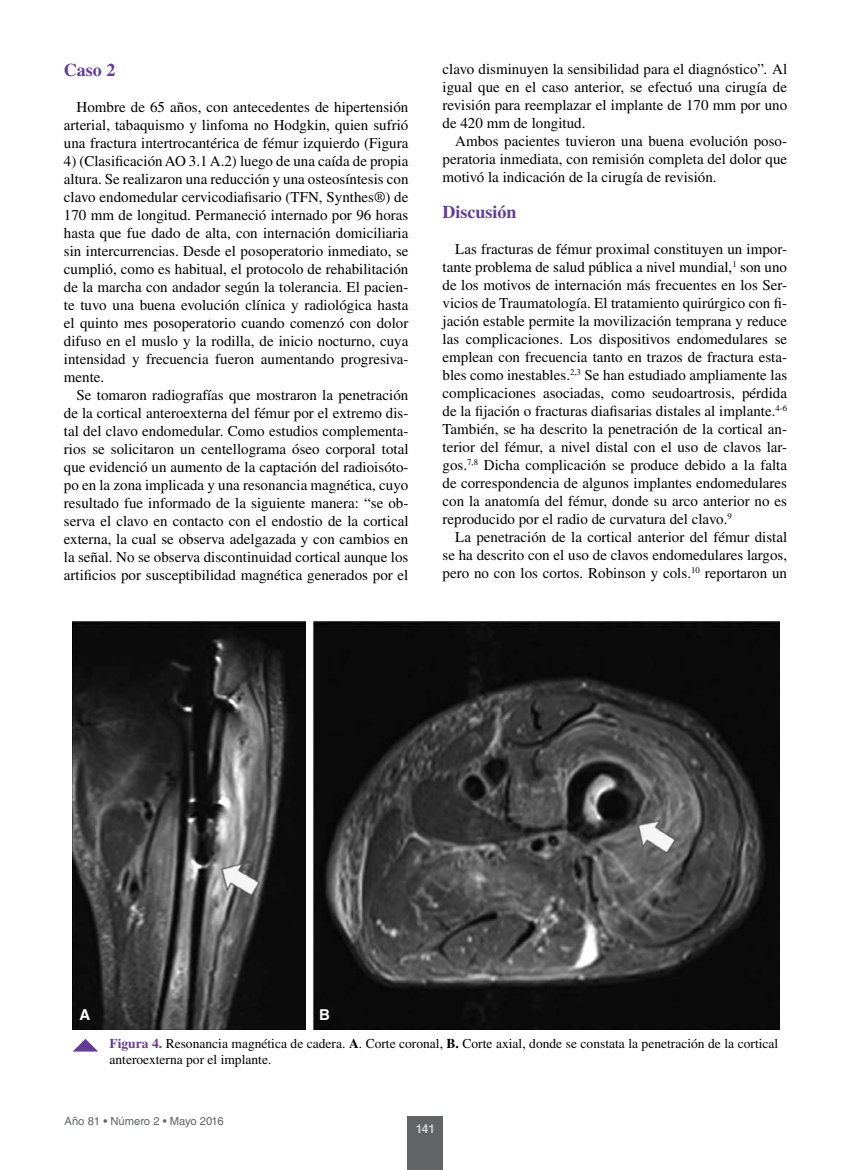
<style>
.page{position:relative;width:851px;height:1170px;background:#fff}
.page>*{position:absolute;margin:0;border:0;box-sizing:border-box;transform-origin:0 0}
.t1{font:700 18px "Times LT Std";color:#633c97}
.t2{font:15px/18px "Times LT Std";color:#000;text-align:justify}
.t3{font:700 15px "Helvetica LT Std";color:#fff}
.t4{font:13.5px/16.2px "Times LT Std";color:#000}
.t5{font:700 12px "Helvetica LT Std";color:#d1d3d4}
.t6{font:11.25px "Helvetica LT Std";color:#636466}
.s1{font-style:italic}
.s2{font-weight:700;color:#633c97}
.s3{font-weight:700}
</style>
<div class="page">
<div style="left:407px;top:1116px;width:36px;height:53px;background:#636466"></div>
<img style="left:73px;top:621px;width:233px;height:408px">
<img style="left:312px;top:621px;width:467px;height:408px">
<svg style="left:73px;top:1039px;width:25px;height:12px"></svg>
<p class="t1" style="left:64px;top:59px;width:53px">Caso 2</p>
<p class="t2" style="left:64px;top:98px;width:346px;text-indent:13px">Hombre de 65 años, con antecedentes de hipertensión arterial, tabaquismo y linfoma no Hodgkin, quien sufrió una fractura intertrocantérica de fémur izquierdo (Figura</p>
<p class="t2" style="left:64px;top:152px;width:346px">4) (Clasificación AO 3.1 A.2) luego de una caída de propia altura. Se realizaron una reducción y una osteosíntesis con clavo endomedular cervicodiafisario (TFN, Synthes®) de 170 mm de longitud. Permaneció internado por 96 horas hasta que fue dado de alta, con internación domiciliaria sin intercurrencias. Desde el posoperatorio inmediato, se cumplió, como es habitual, el protocolo de rehabilitación de la marcha con andador según la tolerancia. El pacien&shy;te tuvo una buena evolución clínica y radiológica hasta el quinto mes posoperatorio cuando comenzó con dolor difuso en el muslo y la rodilla, de inicio nocturno, cuya intensidad y frecuencia fueron aumentando progresiva&shy;mente.</p>
<p class="t2" style="left:64px;top:386px;width:346px;text-indent:13px">Se tomaron radiografías que mostraron la penetración de la cortical anteroexterna del fémur por el extremo dis&shy;tal del clavo endomedular. Como estudios complementa&shy;rios se solicitaron un centellograma óseo corporal total que evidenció un aumento de la captación del radioisóto&shy;po en la zona implicada y una resonancia magnética, cuyo resultado fue informado de la siguiente manera: “se ob&shy;serva el clavo en contacto con el endostio de la cortical externa, la cual se observa adelgazada y con cambios en la señal. No se observa discontinuidad cortical aunque los artificios por susceptibilidad magnética generados por el</p>
<p class="t2" style="left:442px;top:60px;width:346px">clavo disminuyen la sensibilidad para el diagnóstico”<span class="s1">.</span> Al igual que en el caso anterior, se efectuó una cirugía de revisión para reemplazar el implante de 170 mm por uno de 420 mm de longitud.</p>
<p class="t2" style="left:442px;top:132px;width:346px;text-indent:13px">Ambos pacientes tuvieron una buena evolución poso&shy;peratoria inmediata, con remisión completa del dolor que motivó la indicación de la cirugía de revisión.</p>
<p class="t1" style="left:442px;top:201px;width:76px">Discusión</p>
<p class="t2" style="left:442px;top:240px;width:346px;text-indent:13px">Las fracturas de fémur proximal constituyen un impor&shy;tante problema de salud pública a nivel mundial,<sup>1</sup> son uno de los motivos de internación más frecuentes en los Ser&shy;vicios de Traumatología. El tratamiento quirúrgico con fi&shy;jación estable permite la movilización temprana y reduce las complicaciones. Los dispositivos endomedulares se emplean con frecuencia tanto en trazos de fractura esta&shy;bles como inestables.<sup>2,3</sup> Se han estudiado ampliamente las complicaciones asociadas, como seudoartrosis, pérdida de la fijación o fracturas diafisarias distales al implante.<sup>4-6<br></sup>También, se ha descrito la penetración de la cortical an&shy;terior del fémur, a nivel distal con el uso de clavos lar&shy;gos.<sup>7,8</sup> Dicha complicación se produce debido a la falta de correspondencia de algunos implantes endomedulares con la anatomía del fémur, donde su arco anterior no es reproducido por el radio de curvatura del clavo.<sup>9</sup></p>
<p class="t2" style="left:442px;top:528px;width:346px;text-indent:13px">La penetración de la cortical anterior del fémur distal se ha descrito con el uso de clavos endomedulares largos, pero no con los cortos. Robinson y cols.<sup>10</sup> reportaron un</p>
<p class="t3" style="left:79px;top:1005px;width:12px">A</p>
<p class="t3" style="left:319px;top:1005px;width:12px">B</p>
<p class="t4" style="left:109px;top:1035px;width:670px"><span class="s2">Figura 4.</span> Resonancia magnética de cadera. <span class="s3">A</span>. Corte coronal, <span class="s3">B.</span> Corte axial, donde se constata la penetración de la cortical anteroexterna por el implante.</p>
<p class="t6" style="left:64px;top:1114px;width:160px">Año 81 • Número 2 • Mayo 2016</p>
<p class="t5" style="left:415px;top:1121px;width:21px">141</p>
</div>
